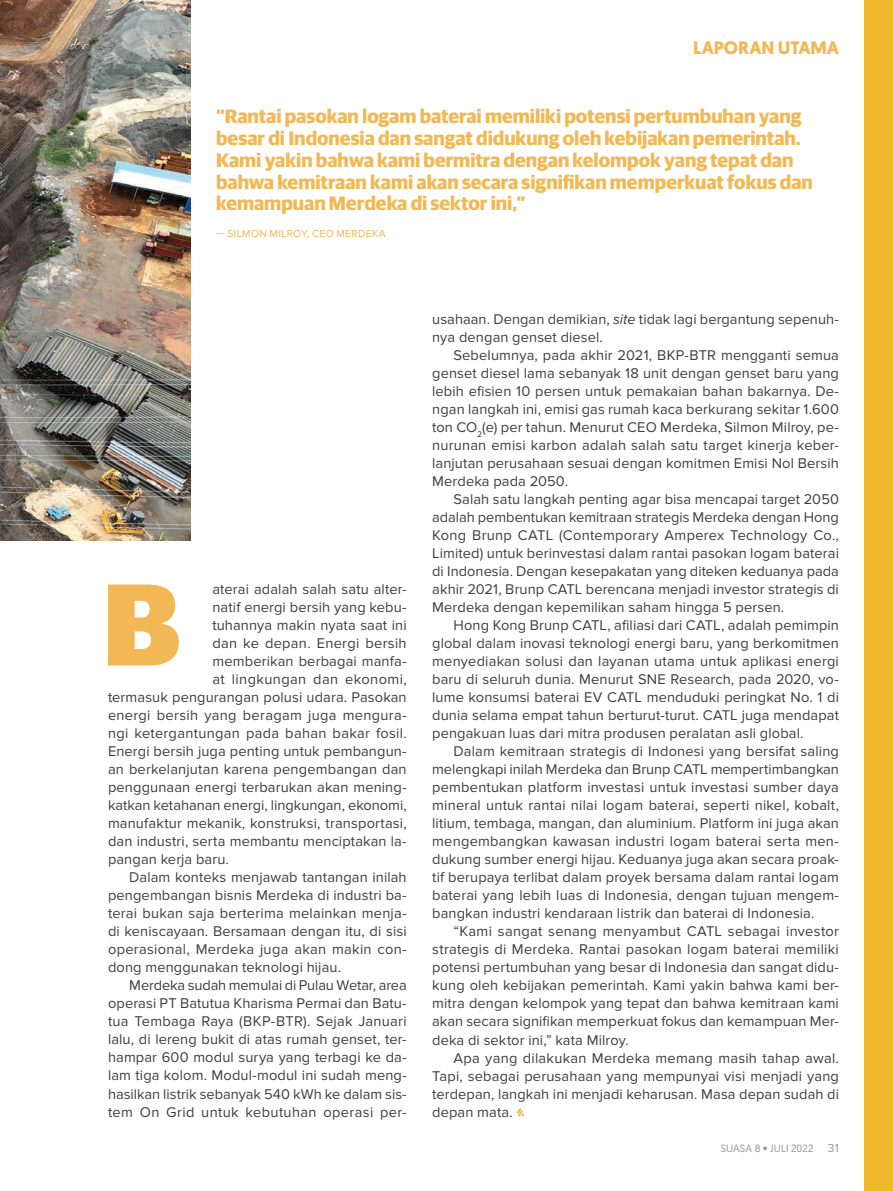
<style>
.page{position:relative;width:893px;height:1191px;background:#fff}
.page>*{position:absolute;margin:0;border:0;box-sizing:border-box;transform-origin:0 0}
.BODY_TEXT{font:900 116.85px "Guardian Sans";color:#f1b855}
.KUTIPAN_12_PT{font:700 19.5px/21.8px "Guardian Sans";color:#f1b855}
.LEAD_12_PT{font:700 18px "Geomanist";letter-spacing:-.005em;color:#f1b855}
.BODY_TEXT-2{font:14.7px/18px "Proxima Nova";letter-spacing:.01em;color:#3e3e3f;text-align:justify}
.BODY_FIRST{font:14.7px "Proxima Nova";letter-spacing:.01em;color:#3e3e3f}
.BODY_TEXT-3{font:10.5px "Proxima Nova";letter-spacing:.025em;color:#f1b855}
.t1{font:10.5px "Geomanist";letter-spacing:.015em;color:#939598}
.s1{font-style:italic}
.s2{font-family:"Proxima Nova";font-size:12px}
</style>
<div class="page">
<img style="left:0;top:0;width:191px;height:540px">
<svg style="left:516px;top:1108px;width:8px;height:8px"></svg>
<div style="left:864px;top:0;width:29px;height:1191px;background:#f0b92c"></div>
<p class="LEAD_12_PT" style="left:693px;top:36px;width:147px">LAPORAN UTAMA</p>
<p class="KUTIPAN_12_PT" style="left:216px;top:104px;width:598px">“Rantai pasokan logam baterai memiliki potensi pertumbuhan yang besar di Indonesia dan sangat didukung oleh kebijakan pemerintah.<br>Kami yakin bahwa kami bermitra dengan kelompok yang tepat dan bahwa kemitraan kami akan secara signifikan memperkuat fokus dan kemampuan Merdeka di sektor ini,”</p>
<p class="BODY_TEXT-3" style="left:216px;top:227px;width:171px">— SILMON MILROY, CEO MERDEKA</p>
<p class="BODY_FIRST" style="left:212px;top:581px;width:196px">aterai adalah salah satu alter-</p>
<p class="BODY_FIRST" style="left:212px;top:599px;width:196px">natif energi bersih yang kebu-</p>
<p class="BODY_FIRST" style="left:212px;top:617px;width:196px">tuhannya makin nyata saat ini</p>
<p class="BODY_FIRST" style="left:212px;top:635px;width:196px">dan ke depan. Energi bersih</p>
<p class="BODY_FIRST" style="left:212px;top:653px;width:196px">memberikan berbagai manfa-</p>
<p class="BODY_FIRST" style="left:212px;top:671px;width:196px">at lingkungan dan ekonomi,</p>
<p class="BODY_FIRST" style="left:108px;top:689px;width:300px">termasuk pengurangan polusi udara. Pasokan</p>
<p class="BODY_FIRST" style="left:108px;top:707px;width:300px">energi bersih yang beragam juga mengura-</p>
<p class="BODY_FIRST" style="left:108px;top:725px;width:300px">ngi ketergantungan pada bahan bakar fosil.</p>
<p class="BODY_FIRST" style="left:108px;top:743px;width:300px">Energi bersih juga penting untuk pembangun-</p>
<p class="BODY_FIRST" style="left:108px;top:761px;width:300px">an berkelanjutan karena pengembangan dan</p>
<p class="BODY_FIRST" style="left:108px;top:779px;width:300px">penggunaan energi terbarukan akan mening-</p>
<p class="BODY_FIRST" style="left:108px;top:797px;width:300px">katkan ketahanan energi, lingkungan, ekonomi,</p>
<p class="BODY_FIRST" style="left:108px;top:815px;width:300px">manufaktur mekanik, konstruksi, transportasi,</p>
<p class="BODY_FIRST" style="left:108px;top:833px;width:300px">dan industri, serta membantu menciptakan la-</p>
<p class="BODY_FIRST" style="left:108px;top:851px;width:122px">pangan kerja baru.</p>
<p class="BODY_TEXT-2" style="left:108px;top:868px;width:300px;text-indent:21px">Dalam konteks menjawab tantangan inilah pengembangan bisnis Merdeka di industri ba&shy;terai bukan saja berterima melainkan menja&shy;di keniscayaan. Bersamaan dengan itu, di sisi operasional, Merdeka juga akan makin con&shy;dong menggunakan teknologi hijau.</p>
<p class="BODY_TEXT-2" style="left:108px;top:976px;width:300px;text-indent:21px">Merdeka sudah memulai di Pulau Wetar, area operasi PT Batutua Kharisma Permai dan Batu&shy;tua Tembaga Raya (BKP-BTR). Sejak Januari lalu, di lereng bukit di atas rumah genset, ter&shy;hampar 600 modul surya yang terbagi ke da&shy;lam tiga kolom. Modul-modul ini sudah meng&shy;hasilkan listrik sebanyak 540 kWh ke dalam sis&shy;tem On Grid untuk kebutuhan operasi per-</p>
<p class="BODY_TEXT" style="left:103px;top:536px;width:79px">B</p>
<p class="BODY_TEXT-2" style="left:432px;top:310px;width:408px">usahaan. Dengan demikian, <span class="s1">site</span> tidak lagi bergantung sepenuh&shy;nya dengan genset diesel.</p>
<p class="BODY_TEXT-2" style="left:432px;top:346px;width:408px;text-indent:21px">Sebelumnya, pada akhir 2021, BKP-BTR mengganti semua genset diesel lama sebanyak 18 unit dengan genset baru yang lebih efisien 10 persen untuk pemakaian bahan bakarnya. De&shy;ngan langkah ini, emisi gas rumah kaca berkurang sekitar 1.600 ton CO<sub>2</sub>(e) per tahun. Menurut CEO Merdeka, Silmon Milroy, pe&shy;nurunan emisi karbon adalah salah satu target kinerja keber&shy;lanjutan perusahaan sesuai dengan komitmen Emisi Nol Bersih Merdeka pada 2050.</p>
<p class="BODY_TEXT-2" style="left:432px;top:490px;width:408px;text-indent:21px">Salah satu langkah penting agar bisa mencapai target 2050 adalah pembentukan kemitraan strategis Merdeka dengan Hong Kong Brunp CATL (Contemporary Amperex Technology Co., Limited) untuk berinvestasi dalam rantai pasokan logam baterai di Indonesia. Dengan kesepakatan yang diteken keduanya pada akhir 2021, Brunp CATL berencana menjadi investor strategis di Merdeka dengan kepemilikan saham hingga 5 persen.</p>
<p class="BODY_TEXT-2" style="left:432px;top:616px;width:408px;text-indent:21px">Hong Kong Brunp CATL, afiliasi dari CATL, adalah pemimpin global dalam inovasi teknologi energi baru, yang berkomitmen menyediakan solusi dan layanan utama untuk aplikasi energi baru di seluruh dunia. Menurut SNE Research, pada 2020, vo&shy;lume konsumsi baterai EV CATL menduduki peringkat No. 1 di dunia selama empat tahun berturut-turut. CATL juga mendapat pengakuan luas dari mitra produsen peralatan asli global.</p>
<p class="BODY_TEXT-2" style="left:432px;top:742px;width:408px;text-indent:21px">Dalam kemitraan strategis di Indonesi yang bersifat saling melengkapi inilah Merdeka dan Brunp CATL mempertimbangkan pembentukan platform investasi untuk investasi sumber daya mineral untuk rantai nilai logam baterai, seperti nikel, kobalt, litium, tembaga, mangan, dan aluminium. Platform ini juga akan mengembangkan kawasan industri logam baterai serta men&shy;dukung sumber energi hijau. Keduanya juga akan secara proak&shy;tif berupaya terlibat dalam proyek bersama dalam rantai logam baterai yang lebih luas di Indonesia, dengan tujuan mengem&shy;bangkan industri kendaraan listrik dan baterai di Indonesia.</p>
<p class="BODY_TEXT-2" style="left:432px;top:922px;width:408px;text-indent:21px">“Kami sangat senang menyambut CATL sebagai investor strategis di Merdeka. Rantai pasokan logam baterai memiliki potensi pertumbuhan yang besar di Indonesia dan sangat didu&shy;kung oleh kebijakan pemerintah. Kami yakin bahwa kami ber&shy;mitra dengan kelompok yang tepat dan bahwa kemitraan kami akan secara signifikan memperkuat fokus dan kemampuan Mer&shy;deka di sektor ini,” kata Milroy.</p>
<p class="BODY_TEXT-2" style="left:432px;top:1048px;width:408px;text-indent:21px">Apa yang dilakukan Merdeka memang masih tahap awal.<br>Tapi, sebagai perusahaan yang mempunyai visi menjadi yang terdepan, langkah ini menjadi keharusan. Masa depan sudah di depan mata.</p>
<p class="t1" style="left:721px;top:1142px;width:120px">SUASA 8 • JULI 2022 <span class="s2">31</span></p>
</div>
